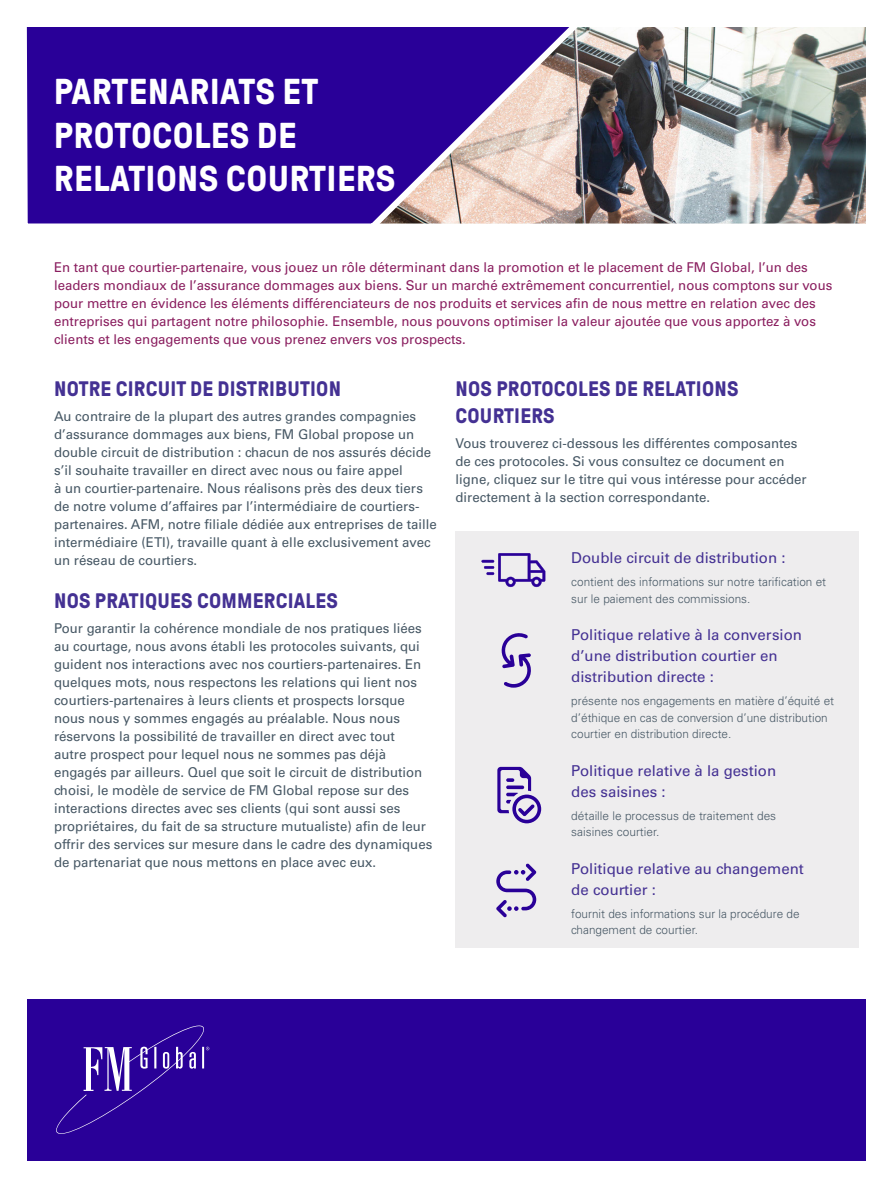
<style>
.page{position:relative;width:893px;height:1188px;background:#fff}
.page>*{position:absolute;margin:0;border:0;box-sizing:border-box;transform-origin:0 0}
.t1{font:700 36px/43.5px "GT Pressura Pro";letter-spacing:.01em;color:#fff}
.t2{font:700 21px/27px "GT Pressura Pro";letter-spacing:.01em;color:#443193}
.t3{font:15px/21px "Univers LT Std";color:#443193}
.t4{font:13.5px/18px "Univers LT Std";color:#475865}
.t5{font:13.5px/18px "Univers LT Std";color:#8a1e5f}
.t6{font:300 12px/16.5px "Univers LT Std";color:#475865}
</style>
<div class="page">
<div style="left:27px;top:999px;width:839px;height:162px;background:#290098"></div>
<img style="left:26px;top:27px;width:840px;height:197px">
<div style="left:455px;top:531px;width:404px;height:417px;background:#eeedee"></div>
<svg style="left:501px;top:633px;width:30px;height:55px"></svg>
<svg style="left:481px;top:553px;width:64px;height:34px"></svg>
<svg style="left:497px;top:767px;width:44px;height:56px"></svg>
<svg style="left:496px;top:863px;width:40px;height:54px"></svg>
<svg style="left:56px;top:1026px;width:153px;height:108px"></svg>
<h1 class="t1" style="left:54px;top:71px;width:343px">PARTENARIATS ET<br>PROTOCOLES DE<br>RELATIONS COURTIERS</h1>
<p class="t5" style="left:54px;top:258px;width:780px">En tant que courtier-partenaire, vous jouez un rôle déterminant dans la promotion et le placement de FM Global, l’un des leaders mondiaux de l’assurance dommages aux biens. Sur un marché extrêmement concurrentiel, nous comptons sur vous pour mettre en évidence les éléments différenciateurs de nos produits et services afin de nous mettre en relation avec des entreprises qui partagent notre philosophie. Ensemble, nous pouvons optimiser la valeur ajoutée que vous apportez à vos clients et les engagements que vous prenez envers vos prospects.</p>
<h2 class="t2" style="left:54px;top:376px;width:288px">NOTRE CIRCUIT DE DISTRIBUTION</h2>
<p class="t4" style="left:54px;top:407px;width:384px">Au contraire de la plupart des autres grandes compagnies d’assurance dommages aux biens, FM Global propose un double circuit de distribution : chacun de nos assurés décide s’il souhaite travailler en direct avec nous ou faire appel<br>à un courtier-partenaire. Nous réalisons près des deux tiers de notre volume d’affaires par l’intermédiaire de courtiers&shy;partenaires. AFM, notre filiale dédiée aux entreprises de taille intermédiaire (ETI), travaille quant à elle exclusivement avec un réseau de courtiers.</p>
<h2 class="t2" style="left:54px;top:588px;width:285px">NOS PRATIQUES COMMERCIALES</h2>
<p class="t4" style="left:54px;top:619px;width:380px">Pour garantir la cohérence mondiale de nos pratiques liées au courtage, nous avons établi les protocoles suivants, qui guident nos interactions avec nos courtiers-partenaires. En quelques mots, nous respectons les relations qui lient nos courtiers-partenaires à leurs clients et prospects lorsque nous nous y sommes engagés au préalable. Nous nous réservons la possibilité de travailler en direct avec tout<br>autre prospect pour lequel nous ne sommes pas déjà engagés par ailleurs. Quel que soit le circuit de distribution choisi, le modèle de service de FM Global repose sur des interactions directes avec ses clients (qui sont aussi ses propriétaires, du fait de sa structure mutualiste) afin de leur offrir des services sur mesure dans le cadre des dynamiques de partenariat que nous mettons en place avec eux.</p>
<h2 class="t2" style="left:456px;top:376px;width:284px">NOS PROTOCOLES DE RELATIONS<br>COURTIERS</h2>
<p class="t4" style="left:455px;top:434px;width:353px">Vous trouverez ci-dessous les différentes composantes de ces protocoles. Si vous consultez ce document en ligne, cliquez sur le titre qui vous intéresse pour accéder directement à la section correspondante.</p>
<p class="t3" style="left:571px;top:547px;width:216px">Double circuit de distribution :</p>
<p class="t6" style="left:571px;top:574px;width:256px">contient des informations sur notre tarification et sur le paiement des commissions.</p>
<p class="t3" style="left:571px;top:624px;width:232px">Politique relative à la conversion d’une distribution courtier en distribution directe :</p>
<p class="t6" style="left:571px;top:693px;width:264px">présente nos engagements en matière d’équité et d’éthique en cas de conversion d’une distribution courtier en distribution directe.</p>
<p class="t3" style="left:571px;top:760px;width:206px">Politique relative à la gestion des saisines :</p>
<p class="t6" style="left:571px;top:807px;width:206px">détaille le processus de traitement des saisines courtier.</p>
<p class="t3" style="left:571px;top:858px;width:234px">Politique relative au changement de courtier :</p>
<p class="t6" style="left:571px;top:905px;width:230px">fournit des informations sur la procédure de changement de courtier.</p>
</div>
